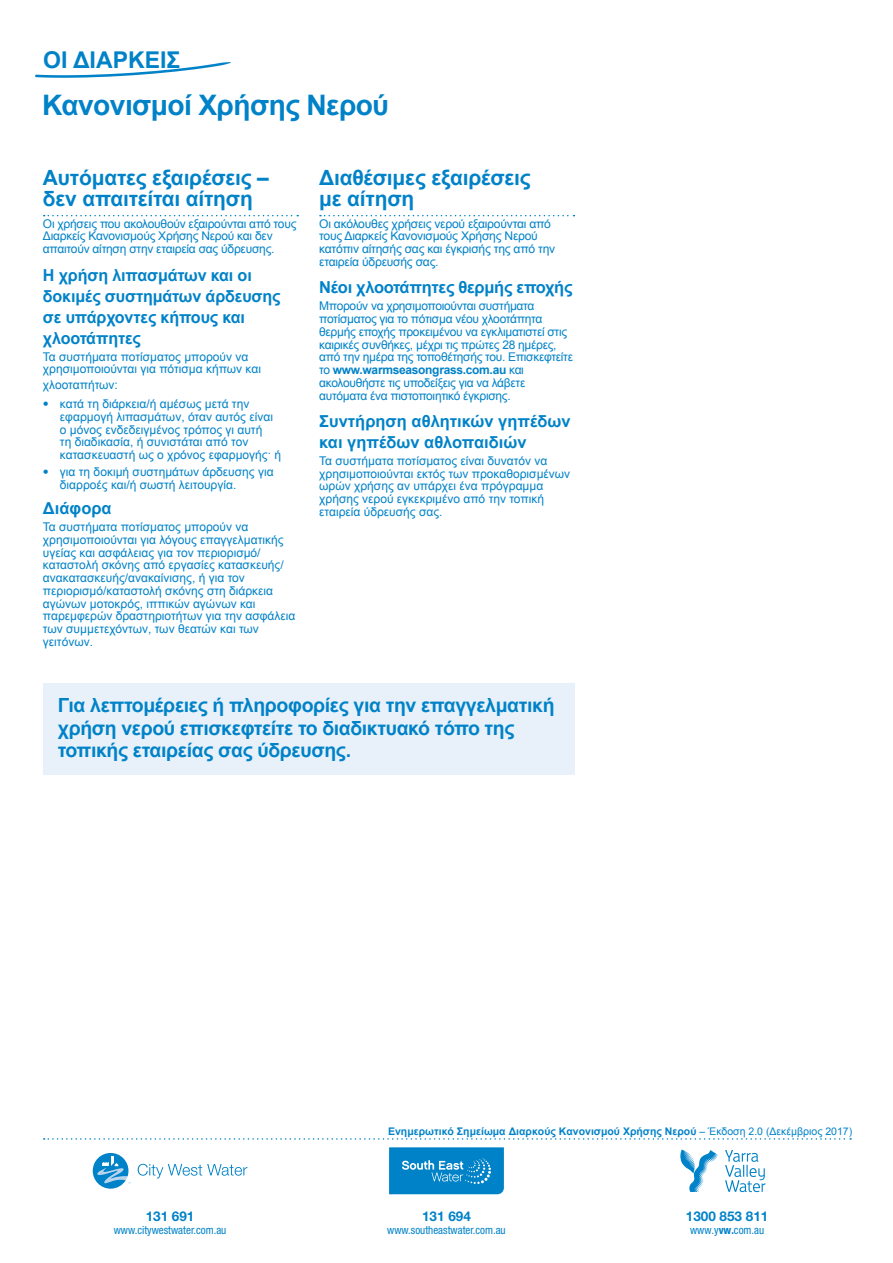
<style>
.page{position:relative;width:893px;height:1263px;background:#fff}
.page>*{position:absolute;margin:0;border:0;box-sizing:border-box;transform-origin:0 0}
.t1{font:700 28.2px "Arial";letter-spacing:-.02em;color:#0082c8}
.t2{font:700 23.1px "Arial";color:#0082c8}
.A_head{font:700 21px/21px "Arial";letter-spacing:-.01em;color:#0082c8}
.Body{font:700 19.5px/22.5px "Arial";letter-spacing:-.02em;color:#0082c8}
.B_head{font:700 16.5px/21px "Arial";letter-spacing:-.01em;color:#0082c8}
.t3{font:700 13.5px "Helvetica Neue LT Std";color:#0082c8}
.Body-2{font:12px/12.8px "Arial";color:#0082c8}
.Body-3{font:12px/12.8px "Arial";letter-spacing:-.025em;color:#0082c8}
.Body-4{font:12px/12.8px "Arial";letter-spacing:-.02em;color:#0082c8}
.t4{font:condensed 11.25px "Helvetica Neue LT Std";color:#0082c8}
.Body-5{font:700 10.5px "Arial";color:#0082c8}
.s1{font-family:"Helvetica Neue LT Std";font-stretch:condensed}
.s2{font-weight:700}
.s3{font-weight:400}
</style>
<div class="page">
<svg style="left:44px;top:215px;width:254px;height:1px"></svg>
<svg style="left:320px;top:215px;width:254px;height:1px"></svg>
<svg style="left:44px;top:1138px;width:807px;height:2px"></svg>
<svg style="left:93px;top:1153px;width:37px;height:36px"></svg>
<svg style="left:138px;top:1164px;width:109px;height:14px"></svg>
<svg style="left:389px;top:1147px;width:115px;height:47px;background:#168ccc"></svg>
<svg style="left:680px;top:1149px;width:38px;height:43px"></svg>
<svg style="left:725px;top:1150px;width:40px;height:42px"></svg>
<div style="left:43px;top:683px;width:531px;height:91px;background:#e8f1f9"></div>
<svg style="left:35px;top:62px;width:196px;height:16px"></svg>
<p class="t2" style="left:43px;top:45px;width:139px">ΟΙ ΔΙΑΡΚΕΙΣ</p>
<p class="t1" style="left:42px;top:87px;width:348px">Κανονισμοί Χρήσης Νερού</p>
<p class="A_head" style="left:43px;top:168px;width:227px">Αυτόματες εξαιρέσεις – δεν απαιτείται αίτηση</p>
<p class="Body-4" style="left:43px;top:217px;width:255px">Οι χρήσεις που ακολουθούν εξαιρούνται από τους<br>Διαρκείς Κανονισμούς Χρήσης Νερού και δεν απαιτούν αίτηση στην εταιρεία σας ύδρευσης.</p>
<p class="B_head" style="left:43px;top:265px;width:239px">Η χρήση λιπασμάτων και οι δοκιμές συστημάτων άρδευσης σε υπάρχοντες κήπους και χλοοτάπητες</p>
<p class="Body-2" style="left:43px;top:350px;width:220px">Τα συστήματα ποτίσματος μπορούν να χρησιμοποιούνται για πότισμα κήπων και</p>
<p class="Body-2" style="left:43px;top:379px;width:77px">χλοοταπήτων:</p>
<p class="Body-2" style="left:60px;top:398px;width:223px;text-indent:-17px"><span class="s1">•</span> κατά τη διάρκεια/ή αμέσως μετά την εφαρμογή λιπασμάτων, όταν αυτός είναι ο μόνος ενδεδειγμένος τρόπος γι αυτή<br>τη διαδικασία, ή συνιστάται από τον κατασκευαστή ως ο χρόνος εφαρμογής· ή</p>
<p class="Body-2" style="left:60px;top:466px;width:215px;text-indent:-17px"><span class="s1">•</span> για τη δοκιμή συστημάτων άρδευσης για διαρροές και/ή σωστή λειτουργία.</p>
<p class="B_head" style="left:43px;top:498px;width:70px">Διάφορα</p>
<p class="Body-2" style="left:43px;top:521px;width:254px">Τα συστήματα ποτίσματος μπορούν να χρησιμοποιούνται για λόγους επαγγελματικής υγείας και ασφάλειας για τον περιορισμό/ καταστολή σκόνης από εργασίες κατασκευής/ ανακατασκευής/ανακαίνισης, ή για τον περιορισμό/καταστολή σκόνης στη διάρκεια αγώνων μοτοκρός, ιππικών αγώνων και παρεμφερών δραστηριοτήτων για την ασφάλεια των συμμετεχόντων, των θεατών και των γειτόνων.</p>
<p class="A_head" style="left:319px;top:168px;width:213px">Διαθέσιμες εξαιρέσεις με αίτηση</p>
<p class="Body-4" style="left:319px;top:217px;width:238px">Οι ακόλουθες χρήσεις νερού εξαιρούνται από τους Διαρκείς Κανονισμούς Χρήσης Νερού κατόπιν αίτησής σας και έγκρισής της από την εταιρεία ύδρευσής σας.</p>
<p class="B_head" style="left:319px;top:278px;width:255px">Νέοι χλοοτάπητες θερμής εποχής</p>
<p class="Body-3" style="left:319px;top:300px;width:255px">Μπορούν να χρησιμοποιούνται συστήματα ποτίσματος για το πότισμα νέου χλοοτάπητα θερμής εποχής προκειμένου να εγκλιματιστεί στις καιρικές συνθήκες, μέχρι τις πρώτες 28 ημέρες, από την ημέρα της τοποθέτησής του. Επισκεφτείτε το <span class="s2">www.warmseasongrass.com.au</span> και ακολουθήστε τις υποδείξεις για να λάβετε αυτόματα ένα πιστοποιητικό έγκρισης.</p>
<p class="B_head" style="left:319px;top:411px;width:253px">Συντήρηση αθλητικών γηπέδων και γηπέδων αθλοπαιδιών</p>
<p class="Body-2" style="left:319px;top:454px;width:253px">Τα συστήματα ποτίσματος είναι δυνατόν να χρησιμοποιούνται εκτός των προκαθορισμένων ωρών χρήσης αν υπάρχει ένα πρόγραμμα χρήσης νερού εγκεκριμένο από την τοπική εταιρεία ύδρευσής σας.</p>
<p class="Body" style="left:58px;top:695px;width:498px">Για λεπτομέρειες ή πληροφορίες για την επαγγελματική χρήση νερού επισκεφτείτε το διαδικτυακό τόπο της τοπικής εταιρείας σας ύδρευσης.</p>
<p class="t3" style="left:146px;top:1207px;width:50px">131 691</p>
<p class="t4" style="left:114px;top:1223px;width:114px">www.citywestwater.com.au</p>
<p class="Body-5" style="left:388px;top:1125px;width:466px">Ενημερωτικό Σημείωμα Διαρκούς Κανονισμού Χρήσης Νερού <span class="s3">– Έκδοση 2.0 (Δεκέμβριος 2017)</span></p>
<p class="t3" style="left:422px;top:1207px;width:50px">131 694</p>
<p class="t4" style="left:387px;top:1223px;width:120px">www.southeastwater.com.au</p>
<p class="t3" style="left:686px;top:1207px;width:84px">1300 853 811</p>
<p class="t4" style="left:690px;top:1223px;width:76px">www.y<span class="s2">vw.</span>com.au</p>
</div>
